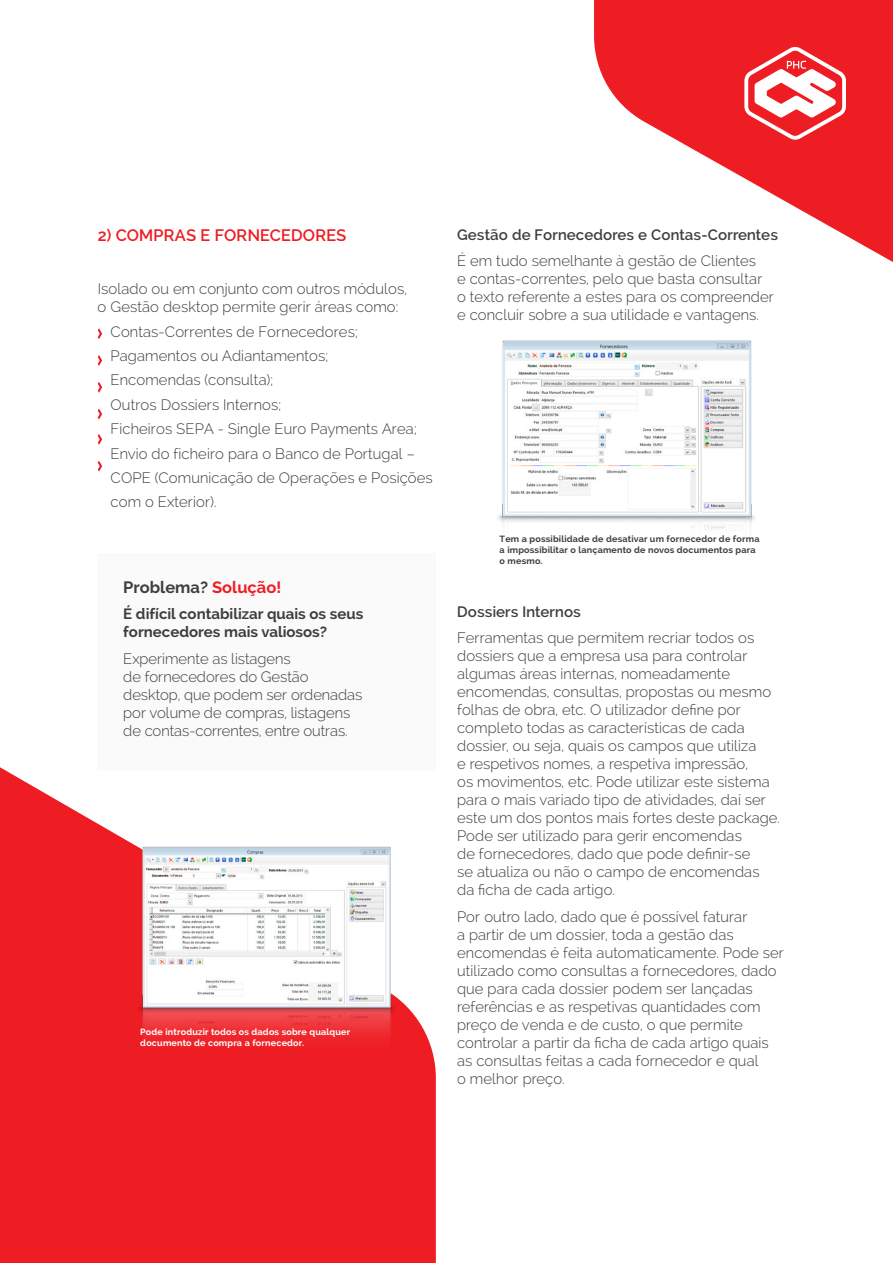
<style>
.page{position:relative;width:893px;height:1263px;background:#fff}
.page>*{position:absolute;margin:0;border:0;box-sizing:border-box;transform-origin:0 0}
.t1{font:600 16.5px "Raleway";letter-spacing:.01em;color:#ee1d23}
.t2{font:700 16.5px "Raleway";color:#3e3e3f}
.t3{font:300 15px/18px "Raleway";letter-spacing:.01em;color:#3e3e3f}
.t4{font:700 15px/18px "Raleway";color:#3e3e3f}
.t5{font:600 15px "Raleway";letter-spacing:.01em;color:#3e3e3f}
.t6{font:700 9px/10.8px "Raleway";letter-spacing:.02em;color:#3e3e3f}
.t7{font:700 9px/10.8px "Raleway";letter-spacing:.02em;color:#fff}
.s1{color:#ee1d23}
</style>
<div class="page">
<div style="left:0;top:767px;width:436px;height:496px;background:#ee1d23"></div>
<img style="left:98px;top:769px;width:338px;height:331px">
<div style="left:98px;top:553px;width:338px;height:216px;background:#fafafa"></div>
<img style="left:498px;top:340px;width:257px;height:202px">
<svg style="left:594px;top:0;width:299px;height:404px"></svg>
<svg style="left:744px;top:46px;width:102px;height:94px"></svg>
<svg style="left:98px;top:328px;width:4px;height:11px"></svg>
<svg style="left:98px;top:355px;width:4px;height:11px"></svg>
<svg style="left:98px;top:382px;width:4px;height:11px"></svg>
<svg style="left:98px;top:409px;width:4px;height:10px"></svg>
<svg style="left:98px;top:434px;width:4px;height:11px"></svg>
<svg style="left:98px;top:461px;width:4px;height:10px"></svg>
<p class="t1" style="left:98px;top:226px;width:250px">2) COMPRAS E FORNECEDORES</p>
<p class="t3" style="left:98px;top:280px;width:311px">Isolado ou em conjunto com outros módulos,</p>
<p class="t3" style="left:111px;top:295px;width:324px;line-height:24.5px;text-indent:-13px">o Gestão desktop permite gerir áreas como:<br>Contas-Correntes de Fornecedores; Pagamentos ou Adiantamentos;<br>Encomendas (consulta);<br>Outros Dossiers Internos;<br>Ficheiros SEPA - Single Euro Payments Area; Envio do ficheiro para o Banco de Portugal – COPE (Comunicação de Operações e Posições com o Exterior).</p>
<p class="t2" style="left:123px;top:578px;width:159px">Problema? <span class="s1">Solução!</span></p>
<p class="t4" style="left:123px;top:605px;width:241px">É difícil contabilizar quais os seus fornecedores mais valiosos?</p>
<p class="t3" style="left:123px;top:650px;width:241px">Experimente as listagens<br>de fornecedores do Gestão desktop, que podem ser ordenadas por volume de compras, listagens de contas-correntes, entre outras.</p>
<p class="t7" style="left:140px;top:1026px;width:211px">Pode introduzir todos os dados sobre qualquer documento de compra a fornecedor.</p>
<p class="t5" style="left:457px;top:226px;width:322px">Gestão de Fornecedores e Contas-Correntes</p>
<p class="t3" style="left:457px;top:252px;width:318px">É em tudo semelhante à gestão de Clientes<br>e contas-correntes, pelo que basta consultar o texto referente a estes para os compreender e concluir sobre a sua utilidade e vantagens.</p>
<p class="t6" style="left:500px;top:534px;width:261px">Tem a possibilidade de desativar um fornecedor de forma a impossibilitar o lançamento de novos documentos para o mesmo.</p>
<p class="t5" style="left:457px;top:603px;width:125px">Dossiers Internos</p>
<p class="t3" style="left:457px;top:629px;width:324px">Ferramentas que permitem recriar todos os dossiers que a empresa usa para controlar algumas áreas internas, nomeadamente encomendas, consultas, propostas ou mesmo folhas de obra, etc. O utilizador define por completo todas as características de cada dossier, ou seja, quais os campos que utiliza<br>e respetivos nomes, a respetiva impressão,<br>os movimentos, etc. Pode utilizar este sistema para o mais variado tipo de atividades, daí ser este um dos pontos mais fortes deste package.<br>Pode ser utilizado para gerir encomendas<br>de fornecedores, dado que pode definir-se<br>se atualiza ou não o campo de encomendas da ficha de cada artigo.</p>
<p class="t3" style="left:457px;top:907px;width:328px">Por outro lado, dado que é possível faturar<br>a partir de um dossier, toda a gestão das encomendas é feita automaticamente. Pode ser utilizado como consultas a fornecedores, dado que para cada dossier podem ser lançadas referências e as respetivas quantidades com preço de venda e de custo, o que permite controlar a partir da ficha de cada artigo quais as consultas feitas a cada fornecedor e qual<br>o melhor preço.</p>
</div>
